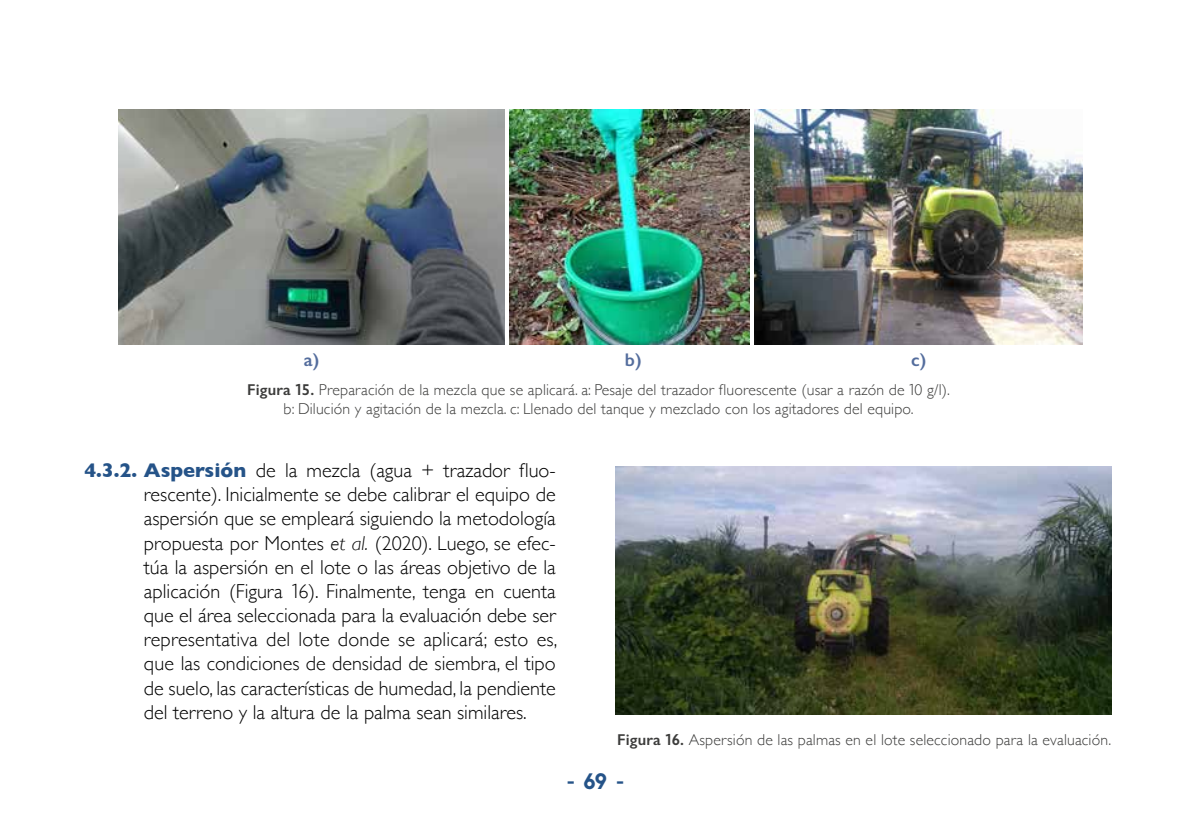
<style>
.page{position:relative;width:1191px;height:819px;background:#fff}
.page>*{position:absolute;margin:0;border:0;box-sizing:border-box;transform-origin:0 0}
.t1{font:21px "Sifonn Pro";color:#255388}
.t2{font:300 20.12px/24.2px "Gill Sans";color:#000;text-align:justify}
.t3{font:600 18.38px "Gill Sans";color:#546d9d}
.t4{font:300 15.75px/18.9px "Gill Sans";letter-spacing:.01em;color:#3c3c3b;text-align:center}
.s1{font-weight:600}
.s2{font-family:"Gotham";font-weight:500}
.s3{font-family:"Gotham"}
.s4{font-weight:700;color:#255388}
.s5{font-style:italic}
</style>
<div class="page">
<img style="left:119px;top:109px;width:385px;height:235px">
<img style="left:754px;top:109px;width:328px;height:235px">
<img style="left:509px;top:109px;width:240px;height:235px">
<img style="left:615px;top:466px;width:496px;height:248px">
<p class="t3" style="left:304px;top:349px;width:17px">a)</p>
<p class="t3" style="left:625px;top:349px;width:18px">b)</p>
<p class="t3" style="left:911px;top:349px;width:17px">c)</p>
<p class="t4" style="left:247px;top:380px;width:704px"><span class="s1">Figura</span> <span class="s2">1</span><span class="s1">5.</span> Preparación de la mezcla que se aplicará. a: Pesaje del trazador fluorescente (usar a razón de <span class="s3">1</span>0 g/l). b: Dilución y agitación de la mezcla. c: Llenado del tanque y mezclado con los agitadores del equipo.</p>
<p class="t2" style="left:144px;top:457px;width:415px;text-indent:-60px"><span class="s4">4.3.2. Aspersión</span> de la mezcla (agua + trazador fluo&shy;rescente). Inicialmente se debe calibrar el equipo de aspersión que se empleará siguiendo la metodología propuesta por Montes <span class="s5">et al.</span> (2020). Luego, se efec&shy;túa la aspersión en el lote o las áreas objetivo de la aplicación (Figura <span class="s3">1</span>6). Finalmente, tenga en cuenta que el área seleccionada para la evaluación debe ser representativa del lote donde se aplicará; esto es, que las condiciones de densidad de siembra, el tipo de suelo, las características de humedad, la pendiente del terreno y la altura de la palma sean similares.</p>
<p class="t4" style="left:617px;top:729px;width:495px"><span class="s1">Figura</span> <span class="s2">1</span><span class="s1">6.</span> Aspersión de las palmas en el lote seleccionado para la evaluación.</p>
<p class="t1" style="left:566px;top:767px;width:59px">- 69 -</p>
</div>
